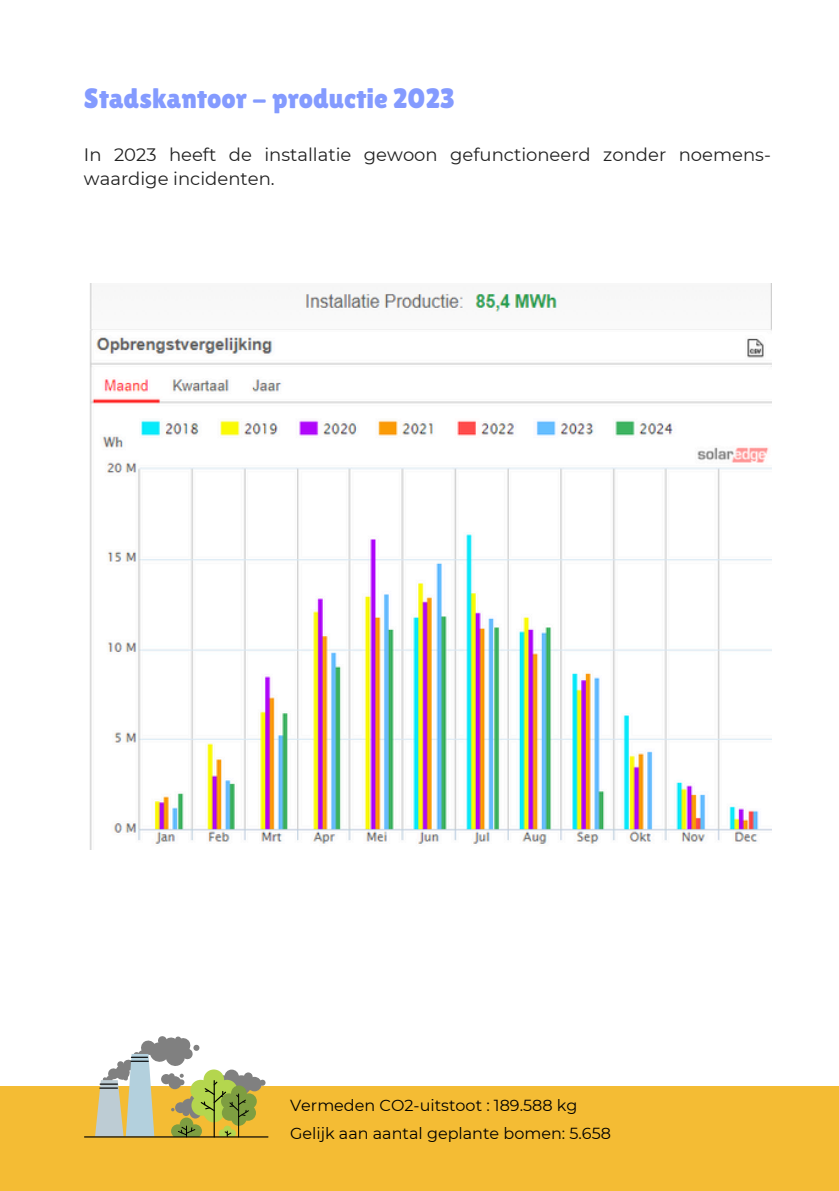
<style>
.page{position:relative;width:839px;height:1191px;background:#fff}
.page>*{position:absolute;margin:0;border:0;box-sizing:border-box;transform-origin:0 0}
.t1{font:28px "Lilita One";color:#849bff}
.t2{font:18px/24px "Montserrat";color:#222}
.t3{font:16px "Montserrat";color:#000}
</style>
<div class="page">
<div style="left:0;top:1087px;width:838px;height:104px;background:#f4bc34"></div>
<svg style="left:95px;top:1036px;width:170px;height:100px"></svg>
<hr style="left:84px;top:1136px;width:184px;height:2px;background:#000">
<img style="left:90px;top:284px;width:681px;height:565px">
<p class="t1" style="left:84px;top:82px;width:372px">Stadskantoor - productie 2023</p>
<p class="t2" style="left:84px;top:142px;width:688px">In 2023 heeft de installatie gewoon gefunctioneerd zonder noemens&shy;waardige incidenten.</p>
<h2 class="t3" style="left:290px;top:1095px;width:289px">Vermeden CO2-uitstoot : 189.588 kg</h2>
<p class="t3" style="left:290px;top:1123px;width:322px">Gelijk aan aantal geplante bomen: 5.658</p>
</div>
